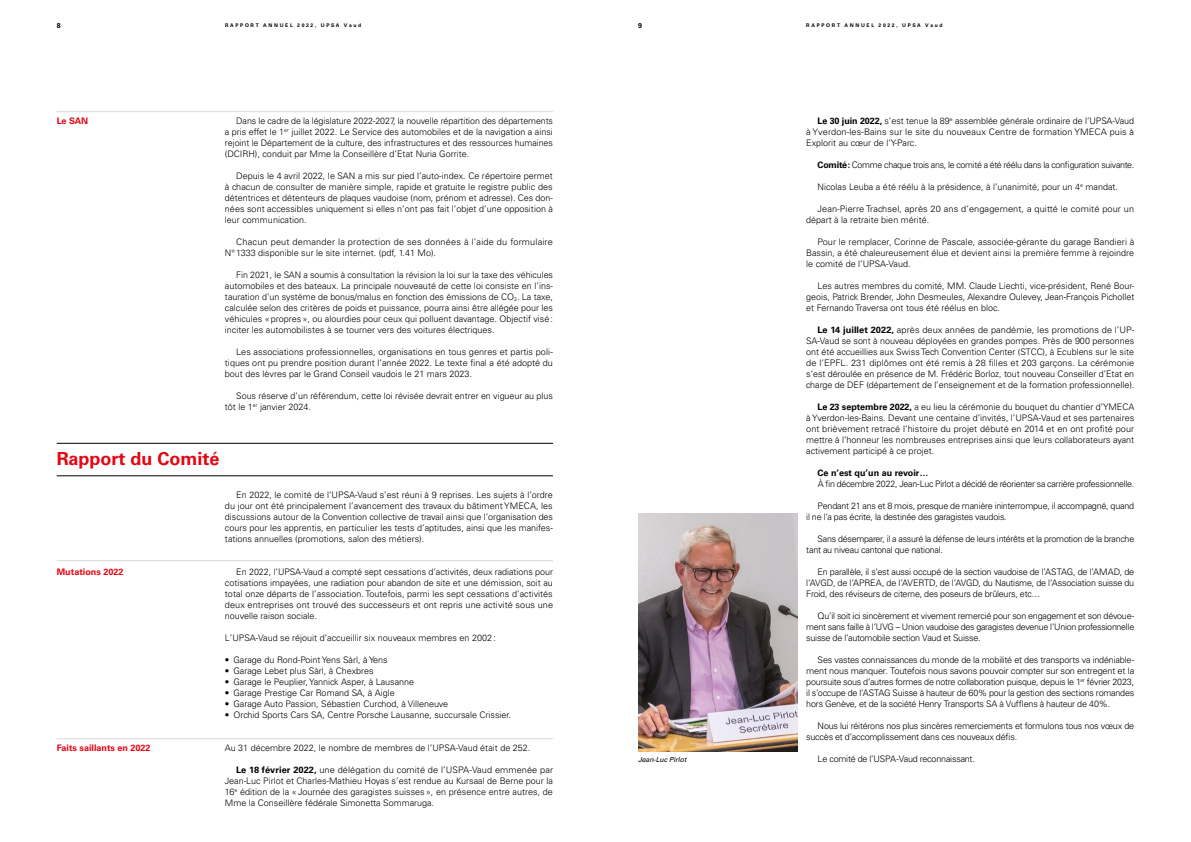
<style>
.page{position:relative;width:1191px;height:842px;background:#fff}
.page>*{position:absolute;margin:0;border:0;box-sizing:border-box;transform-origin:0 0}
.t1{font:700 18px "Univers";color:#e30613}
.t2{font:300 9px/11px "Univers";color:#000;text-align:justify}
.t3{font:300 9px/11px "Univers";letter-spacing:-.025em;color:#000}
.t4{font:300 9px/11px "Univers";letter-spacing:-.03em;color:#000}
.t5{font:700 9px "Univers";color:#e30613}
.t6{font:700 9px "Univers";color:#000}
.t7{font:italic 7px "Univers";color:#000}
.t8{font:700 7px "Univers";color:#000}
.t9{font:700 5px "Univers";letter-spacing:.335em;color:#000}
.s1{font-weight:700}
</style>
<div class="page">
<hr style="left:57px;top:111px;width:496px;height:1px;background:#dadada">
<hr style="left:57px;top:738px;width:496px;height:1px;background:#dadada">
<hr style="left:57px;top:443px;width:496px;height:1px;background:#000">
<hr style="left:57px;top:476px;width:496px;height:1px;background:#000">
<hr style="left:57px;top:560px;width:496px;height:1px;background:#dadada">
<img style="left:638px;top:514px;width:159px;height:237px">
<p class="t8" style="left:57px;top:21px;width:5px">8</p>
<p class="t9" style="left:225px;top:23px;width:138px">RAPPORT ANNUEL 2022, UPSA Vaud</p>
<p class="t8" style="left:638px;top:21px;width:5px">9</p>
<p class="t9" style="left:806px;top:23px;width:138px">RAPPORT ANNUEL 2022, UPSA Vaud</p>
<p class="t5" style="left:57px;top:116px;width:33px">Le SAN</p>
<p class="t2" style="left:225px;top:115px;width:329px;text-indent:11px">Dans le cadre de la législature 2022-2027, la nouvelle répartition des départements a pris effet le 1<sup>er</sup> juillet 2022. Le Service des automobiles et de la navigation a ainsi rejoint le Département de la culture, des infrastructures et des ressources humaines (DCIRH), conduit par Mme la Conseillère d’Etat Nuria Gorrite.</p>
<p class="t2" style="left:225px;top:170px;width:330px;text-indent:11px">Depuis le 4 avril 2022, le SAN a mis sur pied l’auto-index. Ce répertoire permet à chacun de consulter de manière simple, rapide et gratuite le registre public des détentrices et détenteurs de plaques vaudoise (nom, prénom et adresse). Ces don&shy;nées sont accessibles uniquement si elles n‘ont pas fait l’objet d’une opposition à leur communication.</p>
<p class="t2" style="left:225px;top:236px;width:329px;text-indent:11px">Chacun peut demander la protection de ses données à l’aide du formulaire<br>N°1333 disponible sur le site internet. (pdf, 1.41 Mo).</p>
<p class="t2" style="left:225px;top:269px;width:329px;text-indent:11px">Fin 2021, le SAN a soumis à consultation la révision la loi sur la taxe des véhicules automobiles et des bateaux. La principale nouveauté de cette loi consiste en l’ins&shy;tauration d’un système de bonus/malus en fonction des émissions de CO<sub>2</sub>. La taxe, calculée selon des critères de poids et puissance, pourra ainsi être allégée pour les véhicules «propres», ou alourdies pour ceux qui polluent davantage. Objectif visé: inciter les automobilistes à se tourner vers des voitures électriques.</p>
<p class="t2" style="left:225px;top:346px;width:329px;text-indent:11px">Les associations professionnelles, organisations en tous genres et partis poli&shy;tiques ont pu prendre position durant l’année 2022. Le texte final a été adopté du bout des lèvres par le Grand Conseil vaudois le 21 mars 2023.</p>
<p class="t2" style="left:225px;top:390px;width:329px;text-indent:11px">Sous réserve d’un référendum, cette loi révisée devrait entrer en vigueur au plus tôt le 1<sup>er</sup> janvier 2024.</p>
<h1 class="t1" style="left:57px;top:448px;width:164px">Rapport du Comité</h1>
<p class="t5" style="left:57px;top:567px;width:68px">Mutations 2022</p>
<p class="t5" style="left:57px;top:743px;width:95px">Faits saillants en 2022</p>
<p class="t2" style="left:225px;top:489px;width:329px;text-indent:11px">En 2022, le comité de l’UPSA-Vaud s’est réuni à 9 reprises. Les sujets à l’ordre du jour ont été principalement l’avancement des travaux du bâtiment YMECA, les discussions autour de la Convention collective de travail ainsi que l’organisation des cours pour les apprentis, en particulier les tests d’aptitudes, ainsi que les manifes&shy;tations annuelles (promotions, salon des métiers).</p>
<p class="t2" style="left:225px;top:566px;width:330px;text-indent:11px">En 2022, l’UPSA-Vaud a compté sept cessations d’activités, deux radiations pour cotisations impayées, une radiation pour abandon de site et une démission, soit au total onze départs de l’association. Toutefois, parmi les sept cessations d’activités deux entreprises ont trouvé des successeurs et ont repris une activité sous une nouvelle raison sociale.</p>
<p class="t2" style="left:225px;top:632px;width:272px">L’UPSA-Vaud se réjouit d’accueillir six nouveaux membres en 2002:</p>
<p class="t2" style="left:225px;top:654px;width:164px">• Garage du Rond-Point Yens Sàrl, à Yens</p>
<p class="t2" style="left:225px;top:665px;width:150px">• Garage Lebet plus Sàrl, à Chexbres</p>
<p class="t2" style="left:225px;top:676px;width:191px">• Garage le Peuplier, Yannick Asper, à Lausanne</p>
<p class="t2" style="left:225px;top:687px;width:171px">• Garage Prestige Car Romand SA, à Aigle</p>
<p class="t2" style="left:225px;top:698px;width:225px">• Garage Auto Passion, Sébastien Curchod, à Villeneuve</p>
<p class="t2" style="left:225px;top:709px;width:288px">• Orchid Sports Cars SA, Centre Porsche Lausanne, succursale Crissier.</p>
<p class="t2" style="left:225px;top:742px;width:307px">Au 31 décembre 2022, le nombre de membres de l’UPSA-Vaud était de 252.</p>
<p class="t2" style="left:225px;top:764px;width:329px;text-indent:11px"><span class="s1">Le 18 février 2022,</span> une délégation du comité de l’USPA-Vaud emmenée par Jean-Luc Pirlot et Charles-Mathieu Hoyas s’est rendue au Kursaal de Berne pour la 16<sup>e</sup> édition de la «Journée des garagistes suisses», en présence entre autres, de Mme la Conseillère fédérale Simonetta Sommaruga.</p>
<p class="t7" style="left:638px;top:755px;width:52px">Jean-LucPirlot</p>
<p class="t2" style="left:806px;top:115px;width:329px;text-indent:11px"><span class="s1">Le 30 juin 2022,</span> s’est tenue la 89<sup>e</sup> assemblée générale ordinaire de l’UPSA-Vaud à Yverdon-les-Bains sur le site du nouveaux Centre de formation YMECA puis à Explorit au cœur de l’Y-Parc.</p>
<p class="t4" style="left:817px;top:159px;width:318px"><span class="s1">Comité:</span> Comme chaque trois ans, le comité a été réélu dans la configuration suivante.</p>
<p class="t2" style="left:817px;top:181px;width:302px">Nicolas Leuba a été réélu à la présidence, à l’unanimité, pour un 4<sup>e</sup> mandat.</p>
<p class="t2" style="left:806px;top:203px;width:329px;text-indent:11px">Jean-Pierre Trachsel, après 20 ans d’engagement, a quitté le comité pour un départ à la retraite bien mérité.</p>
<p class="t2" style="left:806px;top:236px;width:329px;text-indent:11px">Pour le remplacer, Corinne de Pascale, associée-gérante du garage Bandieri à Bassin, a été chaleureusement élue et devient ainsi la première femme à rejoindre le comité de l’UPSA-Vaud.</p>
<p class="t2" style="left:806px;top:280px;width:329px;text-indent:11px">Les autres membres du comité, MM. Claude Liechti, vice-président, René Bour&shy;geois, Patrick Brender, John Desmeules, Alexandre Oulevey, Jean-François Pichollet et Fernando Traversa ont tous été réélus en bloc.</p>
<p class="t2" style="left:806px;top:324px;width:329px;text-indent:11px"><span class="s1">Le 14 juillet 2022,</span> après deux années de pandémie, les promotions de l’UP-SA-Vaud se sont à nouveau déployées en grandes pompes. Près de 900 personnes ont été accueillies aux Swiss Tech Convention Center (STCC), à Ecublens sur le site de l’EPFL. 231 diplômes ont été remis à 28 filles et 203 garçons. La cérémonie s’est déroulée en présence de M. Frédéric Borloz, tout nouveau Conseiller d’Etat en charge de DEF (département de l’enseignement et de la formation professionnelle).</p>
<p class="t2" style="left:806px;top:401px;width:330px;text-indent:11px"><span class="s1">Le 23 septembre 2022,</span> a eu lieu la cérémonie du bouquet du chantier d’YMECA à Yverdon-les-Bains. Devant une centaine d’invités, l’UPSA-Vaud et ses partenaires ont brièvement retracé l’histoire du projet débuté en 2014 et en ont profité pour mettre à l’honneur les nombreuses entreprises ainsi que leurs collaborateurs ayant activement participé à ce projet.</p>
<p class="t6" style="left:817px;top:468px;width:112px">Ce n’est qu’un au revoir…</p>
<p class="t4" style="left:817px;top:478px;width:318px">À fin décembre 2022, Jean-Luc Pirlot a décidé de réorienter sa carrière professionnelle.</p>
<p class="t3" style="left:806px;top:500px;width:329px;text-indent:11px">Pendant 21 ans et 8 mois, presque de manière ininterrompue, il accompagné, quand il ne l’a pas écrite, la destinée des garagistes vaudois.</p>
<p class="t4" style="left:806px;top:533px;width:329px;text-indent:11px">Sans désemparer, il a assuré la défense de leurs intérêts et la promotion de la branche tant au niveau cantonal que national.</p>
<p class="t2" style="left:806px;top:566px;width:329px;text-indent:11px">En parallèle, il s’est aussi occupé de la section vaudoise de l’ASTAG, de l’AMAD, de l’AVGD, de l’APREA, de l’AVERTD, de l’AVGD, du Nautisme, de l’Association suisse du Froid, des réviseurs de citerne, des poseurs de brûleurs, etc…</p>
<p class="t2" style="left:806px;top:610px;width:329px;text-indent:11px">Qu’il soit ici sincèrement et vivement remercié pour son engagement et son dévoue&shy;ment sans faille à l’UVG – Union vaudoise des garagistes devenue l’Union professionnelle suisse de l’automobile section Vaud et Suisse.</p>
<p class="t2" style="left:806px;top:654px;width:329px;text-indent:11px">Ses vastes connaissances du monde de la mobilité et des transports va indéniable&shy;ment nous manquer. Toutefois nous savons pouvoir compter sur son entregent et la poursuite sous d’autres formes de notre collaboration puisque, depuis le 1<sup>er</sup> février 2023, il s’occupe de l’ASTAG Suisse à hauteur de 60% pour la gestion des sections romandes hors Genève, et de la société Henry Transports SA à Vufflens à hauteur de 40%.</p>
<p class="t3" style="left:806px;top:720px;width:329px;text-indent:11px">Nous lui réitérons nos plus sincères remerciements et formulons tous nos vœux de succès et d’accomplissement dans ces nouveaux défis.</p>
<p class="t3" style="left:817px;top:753px;width:159px">Le comité de l’USPA-Vaud reconnaissant.</p>
</div>
